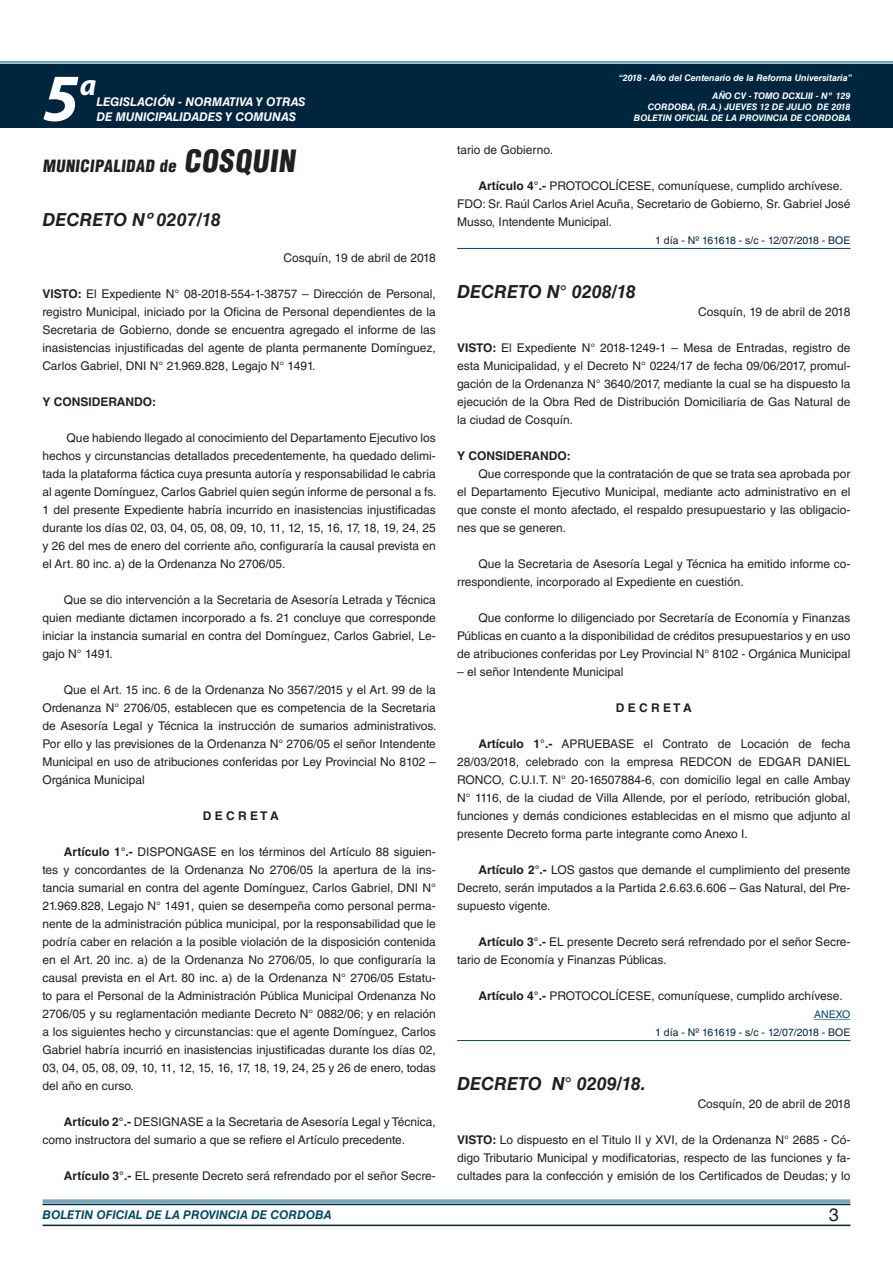
<style>
.page{position:relative;width:893px;height:1263px;background:#fff}
.page>*{position:absolute;margin:0;border:0;box-sizing:border-box;transform-origin:0 0}
.t1{font:italic 700 67.5px "Myriad Pro";color:#fff}
.TEXTO_BASE{font:900 condensed 30px "Helvetica LT Std";color:#231f20}
.t2{font:italic 700 30px "Myriad Pro";color:#fff}
.DOC__N{font:italic 700 18px "Helvetica LT Std";color:#231f20}
.t3{font:18px "Helvetica LT Std";color:#231f20}
.TEXTO_BASE-2{font:900 condensed 16.5px "Helvetica LT Std";color:#231f20}
.TEXTO_BASE-3{font:12px/18px "Helvetica LT Std";color:#231f20;text-align:justify}
.t4{font:italic 700 12px "Helvetica LT Std";color:#fff}
.FECHA{font:12px "Helvetica LT Std";color:#231f20}
.t5{font:italic 700 12px "Helvetica LT Std";color:#004b6c}
.TEXTO_BASE-4{font:700 12px "Helvetica LT Std";color:#231f20}
.RESUELVE{font:700 12px "Helvetica LT Std";color:#231f20}
.FECHA_DE_PUBLICACIÓN{font:10.5px "Helvetica LT Std";color:#00263f}
.ANEXO{font:10.5px "Helvetica LT Std";color:#004b6c}
.t6{font:italic 700 9px/10.8px "Helvetica LT Std";color:#fff;text-align:right}
.s1{font-weight:700}
</style>
<div class="page">
<div style="left:0;top:61px;width:893px;height:6px;background:#fff;opacity:.75"></div>
<div style="left:0;top:64px;width:893px;height:64px;background:#00263f"></div>
<hr style="left:43px;top:1224px;width:807px;height:2px;background:#00263f">
<div style="left:42px;top:1198px;width:809px;height:8px;background:#fff;opacity:.75"></div>
<hr style="left:457px;top:248px;width:393px;height:1px;background:#004b6c">
<hr style="left:814px;top:1019px;width:36px;height:1px;background:#5c93aa">
<hr style="left:457px;top:1040px;width:393px;height:1px;background:#004b6c">
<h1 class="t1" style="left:43px;top:54px;width:38px">5</h1>
<h2 class="t2" style="left:80px;top:66px;width:18px">a</h2>
<p class="t4" style="left:96px;top:95px;width:211px">LEGISLACIÓN - NORMATIVA Y OTRAS</p>
<p class="t4" style="left:96px;top:109px;width:201px">DE MUNICIPALIDADES Y COMUNAS</p>
<p class="TEXTO_BASE-2" style="left:43px;top:155px;width:138px">MUNICIPALIDAD de</p>
<p class="TEXTO_BASE" style="left:184px;top:142px;width:117px">COSQUIN</p>
<p class="DOC__N" style="left:43px;top:208px;width:180px">DECRETO Nº 0207/18</p>
<p class="TEXTO_BASE-3" style="left:284px;top:249px;width:154px">Cosquín, 19 de abril de 2018</p>
<p class="TEXTO_BASE-3" style="left:43px;top:285px;width:395px"><span class="s1">VISTO:</span> El Expediente N° 08-2018-554-1-38757 – Dirección de Personal, registro Municipal, iniciado por la Oficina de Personal dependientes de la Secretaria de Gobierno, donde se encuentra agregado el informe de las inasistencias injustificadas del agente de planta permanente Domínguez, Carlos Gabriel, DNI N° 21.969.828, Legajo N° 1491.</p>
<p class="TEXTO_BASE-4" style="left:43px;top:394px;width:115px">Y CONSIDERANDO:</p>
<p class="TEXTO_BASE-3" style="left:43px;top:429px;width:395px;text-indent:24px">Que habiendo llegado al conocimiento del Departamento Ejecutivo los hechos y circunstancias detallados precedentemente, ha quedado delimi&shy;tada la plataforma fáctica cuya presunta autoría y responsabilidad le cabria al agente Domínguez, Carlos Gabriel quien según informe de personal a fs.<br>1 del presente Expediente habría incurrido en inasistencias injustificadas durante los días 02, 03, 04, 05, 08, 09, 10, 11, 12, 15, 16, 17, 18, 19, 24, 25 y 26 del mes de enero del corriente año, configuraría la causal prevista en el Art. 80 inc. a) de la Ordenanza No 2706/05.</p>
<p class="TEXTO_BASE-3" style="left:43px;top:591px;width:395px;text-indent:21px">Que se dio intervención a la Secretaria de Asesoría Letrada y Técnica quien mediante dictamen incorporado a fs. 21 concluye que corresponde iniciar la instancia sumarial en contra del Domínguez, Carlos Gabriel, Le&shy;gajo N° 1491.</p>
<p class="TEXTO_BASE-3" style="left:43px;top:681px;width:396px;text-indent:21px">Que el Art. 15 inc. 6 de la Ordenanza No 3567/2015 y el Art. 99 de la Ordenanza N° 2706/05, establecen que es competencia de la Secretaria de Asesoría Legal y Técnica la instrucción de sumarios administrativos.<br>Por ello y las previsiones de la Ordenanza N° 2706/05 el señor Intendente Municipal en uso de atribuciones conferidas por Ley Provincial No 8102 – Orgánica Municipal</p>
<p class="RESUELVE" style="left:203px;top:808px;width:78px">D E C R E T A</p>
<p class="TEXTO_BASE-3" style="left:43px;top:843px;width:395px;text-indent:21px"><span class="s1">Artículo 1°.-</span> DISPONGASE en los términos del Artículo 88 siguien&shy;tes y concordantes de la Ordenanza No 2706/05 la apertura de la ins&shy;tancia sumarial en contra del agente Domínguez, Carlos Gabriel, DNI N° 21.969.828, Legajo N° 1491, quien se desempeña como personal perma&shy;nente de la administración pública municipal, por la responsabilidad que le podría caber en relación a la posible violación de la disposición contenida en el Art. 20 inc. a) de la Ordenanza No 2706/05, lo que configuraría la causal prevista en el Art. 80 inc. a) de la Ordenanza N° 2706/05 Estatu&shy;to para el Personal de la Administración Pública Municipal Ordenanza No 2706/05 y su reglamentación mediante Decreto N° 0882/06; y en relación a los siguientes hecho y circunstancias: que el agente Domínguez, Carlos Gabriel habría incurrió en inasistencias injustificadas durante los días 02, 03, 04, 05, 08, 09, 10, 11, 12, 15, 16, 17, 18, 19, 24, 25 y 26 de enero, todas del año en curso.</p>
<p class="TEXTO_BASE-3" style="left:43px;top:1113px;width:395px;text-indent:21px"><span class="s1">Artículo 2°.-</span> DESIGNASE a la Secretaria de Asesoría Legal y Técnica, como instructora del sumario a que se refiere el Artículo precedente.</p>
<p class="TEXTO_BASE-3" style="left:64px;top:1167px;width:374px"><span class="s1">Artículo 3°.-</span> EL presente Decreto será refrendado por el señor Secre-</p>
<p class="t6" style="left:619px;top:72px;width:235px">“2018 - Año del Centenario de la Reforma Universitaria”</p>
<p class="t6" style="left:634px;top:91px;width:218px">AÑO CV - TOMO DCXLIII - Nº 129<br>CORDOBA, (R.A.) JUEVES 12 DE JULIO DE 2018<br>BOLETIN OFICIAL DE LA PROVINCIA DE CORDOBA</p>
<p class="TEXTO_BASE-3" style="left:457px;top:141px;width:97px">tario de Gobierno.</p>
<p class="TEXTO_BASE-3" style="left:478px;top:177px;width:366px"><span class="s1">Artículo 4°.-</span> PROTOCOLÍCESE, comuníquese, cumplido archívese.</p>
<p class="TEXTO_BASE-3" style="left:457px;top:195px;width:395px">FDO: Sr. Raúl Carlos Ariel Acuña, Secretario de Gobierno, Sr. Gabriel José<br>Musso, Intendente Municipal.</p>
<p class="FECHA_DE_PUBLICACIÓN" style="left:655px;top:234px;width:197px">1 día - Nº 161618 - s/c - 12/07/2018 - BOE</p>
<p class="DOC__N" style="left:457px;top:280px;width:180px">DECRETO N° 0208/18</p>
<p class="FECHA" style="left:698px;top:305px;width:154px">Cosquín, 19 de abril de 2018</p>
<p class="TEXTO_BASE-3" style="left:457px;top:339px;width:395px"><span class="s1">VISTO:</span> El Expediente N° 2018-1249-1 – Mesa de Entradas, registro de esta Municipalidad, y el Decreto N° 0224/17 de fecha 09/06/2017, promul&shy;gación de la Ordenanza N° 3640/2017, mediante la cual se ha dispuesto la ejecución de la Obra Red de Distribución Domiciliaria de Gas Natural de la ciudad de Cosquín.</p>
<p class="TEXTO_BASE-4" style="left:457px;top:448px;width:115px">Y CONSIDERANDO:</p>
<p class="TEXTO_BASE-3" style="left:457px;top:465px;width:395px;text-indent:21px">Que corresponde que la contratación de que se trata sea aprobada por el Departamento Ejecutivo Municipal, mediante acto administrativo en el que conste el monto afectado, el respaldo presupuestario y las obligacio&shy;nes que se generen.</p>
<p class="TEXTO_BASE-3" style="left:457px;top:555px;width:395px;text-indent:21px">Que la Secretaria de Asesoría Legal y Técnica ha emitido informe co&shy;rrespondiente, incorporado al Expediente en cuestión.</p>
<p class="TEXTO_BASE-3" style="left:457px;top:609px;width:395px;text-indent:21px">Que conforme lo diligenciado por Secretaría de Economía y Finanzas Públicas en cuanto a la disponibilidad de créditos presupuestarios y en uso de atribuciones conferidas por Ley Provincial N° 8102 - Orgánica Municipal</p>
<p class="TEXTO_BASE-3" style="left:457px;top:663px;width:168px">– el señor Intendente Municipal</p>
<p class="RESUELVE" style="left:616px;top:700px;width:78px">D E C R E T A</p>
<p class="TEXTO_BASE-3" style="left:457px;top:735px;width:395px;text-indent:21px"><span class="s1">Artículo 1°.-</span> APRUEBASE el Contrato de Locación de fecha 28/03/2018, celebrado con la empresa REDCON de EDGAR DANIEL RONCO, C.U.I.T. N° 20-16507884-6, con domicilio legal en calle Ambay N° 1116, de la ciudad de Villa Allende, por el período, retribución global, funciones y demás condiciones establecidas en el mismo que adjunto al presente Decreto forma parte integrante como Anexo I.</p>
<p class="TEXTO_BASE-3" style="left:457px;top:861px;width:395px;text-indent:21px"><span class="s1">Artículo 2°.-</span> LOS gastos que demande el cumplimiento del presente Decreto, serán imputados a la Partida 2.6.63.6.606 – Gas Natural, del Pre&shy;supuesto vigente.</p>
<p class="TEXTO_BASE-3" style="left:457px;top:933px;width:395px;text-indent:21px"><span class="s1">Artículo 3°.-</span> EL presente Decreto será refrendado por el señor Secre&shy;tario de Economía y Finanzas Públicas.</p>
<p class="TEXTO_BASE-3" style="left:478px;top:987px;width:366px"><span class="s1">Artículo 4°.-</span> PROTOCOLÍCESE, comuníquese, cumplido archívese.</p>
<p class="ANEXO" style="left:814px;top:1008px;width:38px">ANEXO</p>
<p class="FECHA_DE_PUBLICACIÓN" style="left:655px;top:1026px;width:197px">1 día - Nº 161619 - s/c - 12/07/2018 - BOE</p>
<p class="DOC__N" style="left:457px;top:1072px;width:190px">DECRETO N° 0209/18.</p>
<p class="FECHA" style="left:698px;top:1097px;width:154px">Cosquín, 20 de abril de 2018</p>
<p class="TEXTO_BASE-3" style="left:457px;top:1131px;width:395px"><span class="s1">VISTO:</span> Lo dispuesto en el Titulo II y XVI, de la Ordenanza N° 2685 - Có&shy;digo Tributario Municipal y modificatorias, respecto de las funciones y fa&shy;cultades para la confección y emisión de los Certificados de Deudas; y lo</p>
<p class="t5" style="left:43px;top:1208px;width:290px">BOLETIN OFICIAL DE LA PROVINCIA DE CORDOBA</p>
<h3 class="t3" style="left:829px;top:1204px;width:12px">3</h3>
</div>
